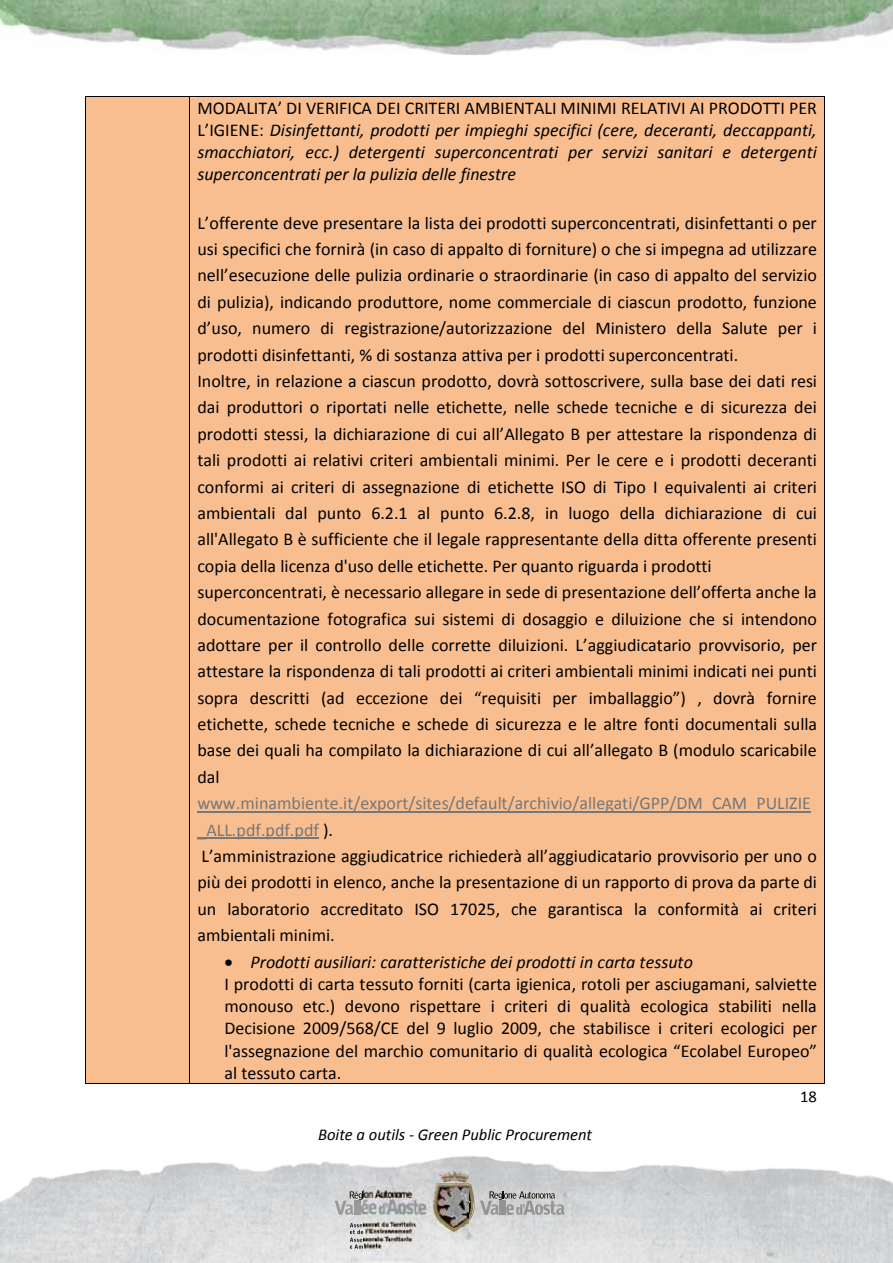
<style>
.page{position:relative;width:893px;height:1263px;background:#fff}
.page>*{position:absolute;margin:0;border:0;box-sizing:border-box;transform-origin:0 0}
.t1{font:18px/26.4px "Calibri";color:#000}
.t2{font:italic 18px/21.9px "Calibri";color:#000;text-align:justify}
.t3{font:italic 16.5px "Calibri";color:#000}
.t4{font:16.5px "Calibri";color:#000}
.s1{font-style:normal}
.s2{color:#767779}
.s3{font-style:italic}
</style>
<div class="page">
<img style="left:0;top:1155px;width:893px;height:108px">
<img style="left:0;top:0;width:893px;height:55px">
<img style="left:480px;top:1201px;width:9px;height:14px">
<svg style="left:489px;top:1191px;width:75px;height:24px;background:#ababab"></svg>
<img style="left:335px;top:1201px;width:10px;height:14px">
<svg style="left:345px;top:1191px;width:18px;height:24px"></svg>
<img style="left:445px;top:1184px;width:33px;height:48px">
<img style="left:472px;top:1202px;width:2px;height:19px">
<img style="left:451px;top:1188px;width:21px;height:40px">
<svg style="left:468px;top:1185px;width:3px;height:17px"></svg>
<img style="left:453px;top:1171px;width:16px;height:5px">
<svg style="left:350px;top:1223px;width:13px;height:26px"></svg>
<div style="left:86px;top:97px;width:103px;height:986px;background:#f8be90"></div>
<div style="left:190px;top:97px;width:635px;height:986px;background:#f8be90"></div>
<div style="left:197px;top:97px;width:620px;height:22px;background:#f8be90"></div>
<div style="left:197px;top:119px;width:620px;height:22px;background:#f8be90"></div>
<div style="left:197px;top:141px;width:620px;height:22px;background:#f8be90"></div>
<div style="left:197px;top:163px;width:620px;height:22px;background:#f8be90"></div>
<div style="left:197px;top:185px;width:620px;height:27px;background:#f8be90"></div>
<div style="left:197px;top:212px;width:620px;height:26px;background:#f8be90"></div>
<div style="left:197px;top:238px;width:620px;height:26px;background:#f8be90"></div>
<div style="left:197px;top:264px;width:620px;height:27px;background:#f8be90"></div>
<div style="left:197px;top:291px;width:620px;height:26px;background:#f8be90"></div>
<div style="left:197px;top:317px;width:620px;height:27px;background:#f8be90"></div>
<div style="left:197px;top:344px;width:620px;height:26px;background:#f8be90"></div>
<div style="left:197px;top:370px;width:620px;height:26px;background:#f8be90"></div>
<div style="left:197px;top:396px;width:620px;height:27px;background:#f8be90"></div>
<div style="left:197px;top:423px;width:620px;height:26px;background:#f8be90"></div>
<div style="left:197px;top:449px;width:620px;height:26px;background:#f8be90"></div>
<div style="left:197px;top:475px;width:620px;height:27px;background:#f8be90"></div>
<div style="left:197px;top:502px;width:620px;height:26px;background:#f8be90"></div>
<div style="left:197px;top:528px;width:620px;height:27px;background:#f8be90"></div>
<div style="left:197px;top:555px;width:620px;height:26px;background:#f8be90"></div>
<div style="left:197px;top:581px;width:620px;height:26px;background:#f8be90"></div>
<div style="left:197px;top:607px;width:620px;height:27px;background:#f8be90"></div>
<div style="left:197px;top:634px;width:620px;height:26px;background:#f8be90"></div>
<div style="left:197px;top:660px;width:620px;height:26px;background:#f8be90"></div>
<div style="left:197px;top:686px;width:620px;height:27px;background:#f8be90"></div>
<div style="left:197px;top:713px;width:620px;height:26px;background:#f8be90"></div>
<div style="left:197px;top:739px;width:620px;height:27px;background:#f8be90"></div>
<div style="left:197px;top:766px;width:620px;height:26px;background:#f8be90"></div>
<div style="left:197px;top:792px;width:620px;height:26px;background:#f8be90"></div>
<hr style="left:197px;top:811px;width:614px;height:1px;background:#767779">
<div style="left:197px;top:818px;width:620px;height:27px;background:#f8be90"></div>
<hr style="left:197px;top:837px;width:122px;height:2px;background:#767779">
<div style="left:197px;top:845px;width:620px;height:26px;background:#f8be90"></div>
<div style="left:197px;top:871px;width:620px;height:27px;background:#f8be90"></div>
<div style="left:197px;top:898px;width:620px;height:26px;background:#f8be90"></div>
<div style="left:197px;top:924px;width:620px;height:26px;background:#f8be90"></div>
<div style="left:197px;top:950px;width:620px;height:23px;background:#f8be90"></div>
<div style="left:197px;top:973px;width:620px;height:22px;background:#f8be90"></div>
<div style="left:197px;top:995px;width:620px;height:22px;background:#f8be90"></div>
<div style="left:197px;top:1017px;width:620px;height:22px;background:#f8be90"></div>
<div style="left:197px;top:1039px;width:620px;height:22px;background:#f8be90"></div>
<div style="left:197px;top:1061px;width:620px;height:22px;background:#f8be90"></div>
<hr style="left:86px;top:96px;width:103px;height:1px;background:#000">
<hr style="left:190px;top:96px;width:635px;height:1px;background:#000">
<hr style="left:85px;top:97px;width:1px;height:986px;background:#000">
<hr style="left:86px;top:1083px;width:103px;height:1px;background:#000">
<hr style="left:189px;top:97px;width:1px;height:986px;background:#000">
<hr style="left:190px;top:1083px;width:635px;height:1px;background:#000">
<hr style="left:825px;top:97px;width:1px;height:986px;background:#000">
<img style="left:363px;top:1172px;width:53px;height:91px">
<img style="left:415px;top:1172px;width:53px;height:54px">
<p class="t2" style="left:197px;top:97px;width:621px"><span class="s1">MODALITA’ DI VERIFICA DEI CRITERI AMBIENTALI MINIMI RELATIVI AI PRODOTTI PER L’IGIENE:</span> Disinfettanti, prodotti per impieghi specifici (cere, deceranti, deccappanti, smacchiatori, ecc.) detergenti superconcentrati per servizi sanitari e detergenti superconcentrati per la pulizia delle finestre</p>
<p class="t1" style="left:197px;top:210px;width:621px">L’offerente deve presentare la lista dei prodotti superconcentrati, disinfettanti o per usi specifici che fornirà (in caso di appalto di forniture) o che si impegna ad utilizzare nell’esecuzione delle pulizia ordinarie o straordinarie (in caso di appalto del servizio di pulizia), indicando produttore, nome commerciale di ciascun prodotto, funzione d’uso, numero di registrazione/autorizzazione del Ministero della Salute per i prodotti disinfettanti, % di sostanza attiva per i prodotti superconcentrati.<br>Inoltre, in relazione a ciascun prodotto, dovrà sottoscrivere, sulla base dei dati resi dai produttori o riportati nelle etichette, nelle schede tecniche e di sicurezza dei prodotti stessi, la dichiarazione di cui all’Allegato B per attestare la rispondenza di tali prodotti ai relativi criteri ambientali minimi. Per le cere e i prodotti deceranti conformi ai criteri di assegnazione di etichette ISO di Tipo I equivalenti ai criteri ambientali dal punto 6.2.1 al punto 6.2.8, in luogo della dichiarazione di cui all'Allegato B è sufficiente che il legale rappresentante della ditta offerente presenti copia della licenza d'uso delle etichette. Per quanto riguarda i prodotti superconcentrati, è necessario allegare in sede di presentazione dell’offerta anche la documentazione fotografica sui sistemi di dosaggio e diluizione che si intendono adottare per il controllo delle corrette diluizioni. L’aggiudicatario provvisorio, per attestare la rispondenza di tali prodotti ai criteri ambientali minimi indicati nei punti sopra descritti (ad eccezione dei “requisiti per imballaggio”) , dovrà fornire etichette, schede tecniche e schede di sicurezza e le altre fonti documentali sulla base dei quali ha compilato la dichiarazione di cui all’allegato B (modulo scaricabile dal</p>
<p class="t1" style="left:197px;top:790px;width:621px"><span class="s2">www.minambiente.it/export/sites/default/archivio/allegati/GPP/DM_CAM_PULIZIE _ALL.pdf.pdf.pdf</span> ).<br>L’amministrazione aggiudicatrice richiederà all’aggiudicatario provvisorio per uno o più dei prodotti in elenco, anche la presentazione di un rapporto di prova da parte di un laboratorio accreditato ISO 17025, che garantisca la conformità ai criteri ambientali minimi.</p>
<p class="t1" style="left:224px;top:951px;width:594px;line-height:22px">• <span class="s3">Prodotti ausiliari: caratteristiche dei prodotti in carta tessuto<br></span>I prodotti di carta tessuto forniti (carta igienica, rotoli per asciugamani, salviette monouso etc.) devono rispettare i criteri di qualità ecologica stabiliti nella Decisione 2009/568/CE del 9 luglio 2009, che stabilisce i criteri ecologici per l'assegnazione del marchio comunitario di qualità ecologica “Ecolabel Europeo” al tessuto carta.</p>
<p class="t3" style="left:318px;top:1123px;width:275px">Boite a outils - Green Public Procurement</p>
<p class="t4" style="left:800px;top:1086px;width:18px">18</p>
</div>
